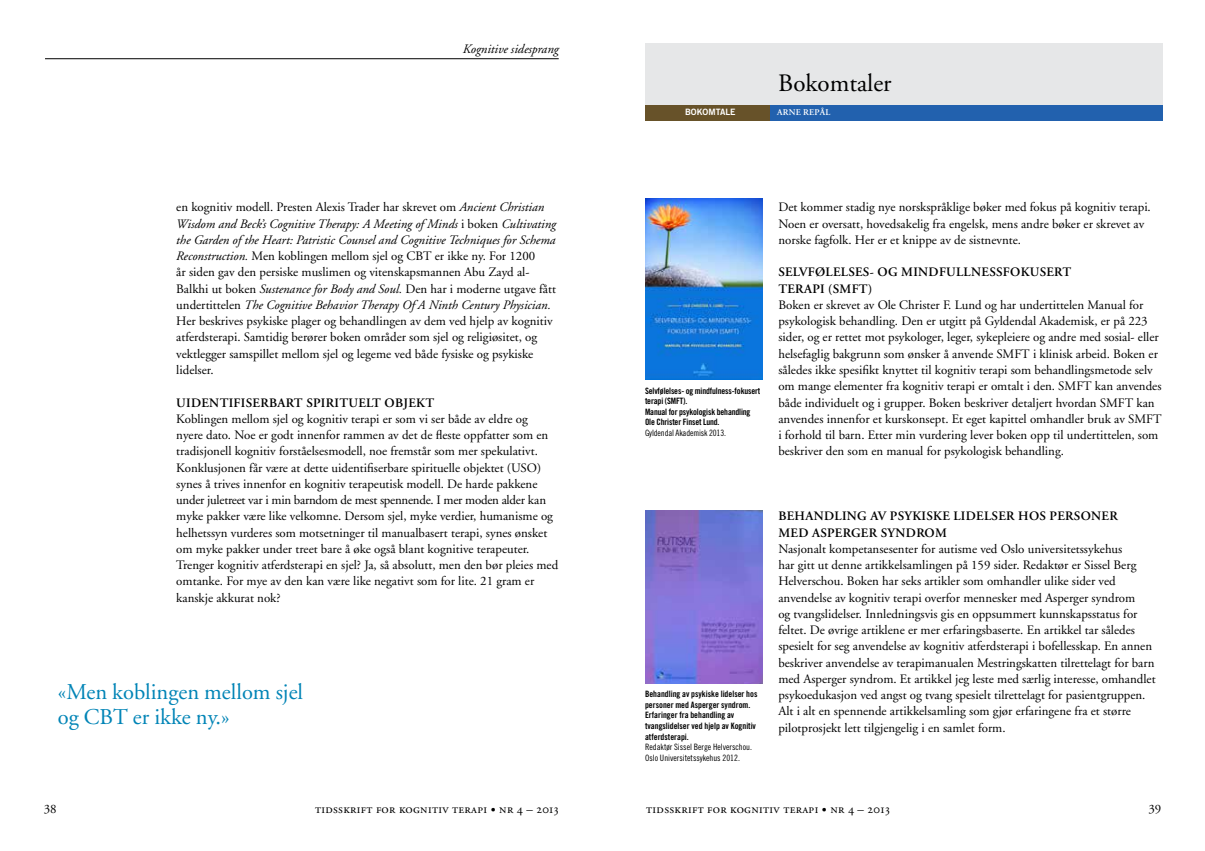
<style>
.page{position:relative;width:1205px;height:851px;background:#fff}
.page>*{position:absolute;margin:0;border:0;box-sizing:border-box;transform-origin:0 0}
.t1{font:25px "Adobe Garamond";color:#000}
.t2{font:22.5px/25px "Adobe Garamond";color:#0084b6}
.t3{font:12.88px/16.2px "Adobe Garamond";color:#000}
.t4{font:600 12.88px "Adobe Garamond";letter-spacing:.025em;color:#000}
.t5{font:12.88px "Adobe Garamond Regular SC";letter-spacing:.025em;color:#000}
.t6{font:italic 12.88px "Adobe Garamond";color:#000}
.t7{font:8.75px/10.6px "Trade Gothic Bold Cond Twenty";color:#000}
.t8{font:8.75px/10.6px "Trade Gothic Cond Eighteen";color:#000}
.t9{font:8.75px "Trade Gothic Bold Two";color:#fff}
.t10{font:600 8.75px "Adobe Garamond";color:#fff}
.s1{font-style:italic}
</style>
<div class="page">
<div style="left:645px;top:43px;width:517px;height:70px;background:#e6e7e8"></div>
<div style="left:645px;top:105px;width:517px;height:15px;background:#2261ae"></div>
<div style="left:645px;top:105px;width:124px;height:15px;background:#675229"></div>
<div style="left:642px;top:195px;width:131px;height:195px;background:#000;opacity:0"></div>
<img style="left:645px;top:198px;width:117px;height:181px">
<div style="left:642px;top:507px;width:131px;height:186px;background:#000;opacity:0"></div>
<img style="left:645px;top:511px;width:117px;height:172px">
<hr style="left:45px;top:58px;width:514px;height:1px;background:#000">
<p class="t6" style="left:463px;top:42px;width:97px">Kognitive sidesprang</p>
<p class="t3" style="left:176px;top:199px;width:381px">en kognitiv modell. Presten Alexis Trader har skrevet om <span class="s1">Ancient Christian Wisdom and Beck’s Cognitive Therapy: A Meeting of Minds</span> i boken <span class="s1">Cultivating the Garden of the Heart: Patristic Counsel and Cognitive Techniques for Schema Reconstruction.</span> Men koblingen mellom sjel og CBT er ikke ny. For 1200<br>år siden gav den persiske muslimen og vitenskapsmannen Abu Zayd al-Balkhi ut boken <span class="s1">Sustenance for Body and Soul.</span> Den har i moderne utgave fått undertittelen <span class="s1">The Cognitive Behavior Therapy Of A Ninth Century Physician.<br></span>Her beskrives psykiske plager og behandlingen av dem ved hjelp av kognitiv atferdsterapi. Samtidig berører boken områder som sjel og religiøsitet, og vektlegger samspillet mellom sjel og legeme ved både fysiske og psykiske lidelser.</p>
<p class="t4" style="left:176px;top:395px;width:51px">UIDENTIFIS</p>
<p class="t4" style="left:252px;top:395px;width:91px">ERBART SPIRITU</p>
<p class="t4" style="left:358px;top:395px;width:35px">ELT OBJ</p>
<p class="t4" style="left:408px;top:395px;width:18px">EKT</p>
<p class="t3" style="left:176px;top:411px;width:383px">Koblingen mellom sjel og kognitiv terapi er som vi ser både av eldre og<br>nyere dato. Noe er godt innenfor rammen av det de fleste oppfatter som en tradisjonell kognitiv forståelsesmodell, noe fremstår som mer spekulativt.<br>Konklusjonen får være at dette uidentifiserbare spirituelle objektet (USO) synes å trives innenfor en kognitiv terapeutisk modell. De harde pakkene under juletreet var i min barndom de mest spennende. I mer moden alder kan myke pakker være like velkomne. Dersom sjel, myke verdier, humanisme og helhetssyn vurderes som motsetninger til manualbasert terapi, synes ønsket om myke pakker under treet bare å øke også blant kognitive terapeuter.<br>Trenger kognitiv atferdsterapi en sjel? Ja, så absolutt, men den bør pleies med omtanke. For mye av den kan være like negativt som for lite. 21 gram er kanskje akkurat nok?</p>
<h2 class="t2" style="left:58px;top:679px;width:247px">«Men koblingen mellom sjel og CBT er ikke ny.»</h2>
<h1 class="t1" style="left:778px;top:69px;width:115px">Bokomtaler</h1>
<p class="t9" style="left:685px;top:107px;width:52px">BOKOMTALE</p>
<p class="t10" style="left:777px;top:108px;width:13px">ARNE</p>
<p class="t10" style="left:803px;top:108px;width:7px">REPÅL</p>
<p class="t7" style="left:645px;top:385px;width:117px">Selvfølelses- og mindfulness-fokusert terapi (SMFT).<br>Manual for psykologisk behandling<br>Ole Christer Finset Lund.</p>
<p class="t8" style="left:645px;top:427px;width:82px">Gyldendal Akademisk 2013.</p>
<p class="t3" style="left:778px;top:199px;width:374px">Det kommer stadig nye norskspråklige bøker med fokus på kognitiv terapi.<br>Noen er oversatt, hovedsakelig fra engelsk, mens andre bøker er skrevet av norske fagfolk. Her er et knippe av de sistnevnte.</p>
<p class="t4" style="left:778px;top:265px;width:161px">SELVFØLELSES- OG MINDFU</p>
<p class="t4" style="left:956px;top:265px;width:43px">LLNESSFOKUS</p>
<p class="t4" style="left:1046px;top:265px;width:26px">ERT</p>
<p class="t4" style="left:778px;top:281px;width:95px">TERAPI (SMFT)</p>
<p class="t3" style="left:778px;top:297px;width:385px">Boken er skrevet av Ole Christer F. Lund og har undertittelen Manual for psykologisk behandling. Den er utgitt på Gyldendal Akademisk, er på 223 sider, og er rettet mot psykologer, leger, sykepleiere og andre med sosial- eller helsefaglig bakgrunn som ønsker å anvende SMFT i klinisk arbeid. Boken er således ikke spesifikt knyttet til kognitiv terapi som behandlingsmetode selv om mange elementer fra kognitiv terapi er omtalt i den. SMFT kan anvendes både individuelt og i grupper. Boken beskriver detaljert hvordan SMFT kan anvendes innenfor et kurskonsept. Et eget kapittel omhandler bruk av SMFT i forhold til barn. Etter min vurdering lever boken opp til undertittelen, som beskriver den som en manual for psykologisk behandling.</p>
<p class="t7" style="left:645px;top:688px;width:114px">Behandling av psykiske lidelser hos personer med Asperger syndrom.<br>Erfaringer fra behandling av tvangslidelser ved hjelp av Kognitiv atferdsterapi.</p>
<p class="t8" style="left:645px;top:741px;width:108px">Redaktør Sissel Berge Helverschou.<br>Oslo Universitetssykehus 2012.</p>
<p class="t4" style="left:778px;top:509px;width:128px">BEHANDLING AV PSYKISK</p>
<p class="t4" style="left:942px;top:509px;width:86px">E LIDELSER HOS</p>
<p class="t4" style="left:1049px;top:509px;width:70px">PERSONER</p>
<p class="t4" style="left:778px;top:525px;width:158px">MED ASPERGER SYNDROM</p>
<p class="t3" style="left:778px;top:541px;width:379px">Nasjonalt kompetansesenter for autisme ved Oslo universitetssykehus<br>har gitt ut denne artikkelsamlingen på 159 sider. Redaktør er Sissel Berg Helverschou. Boken har seks artikler som omhandler ulike sider ved anvendelse av kognitiv terapi overfor mennesker med Asperger syndrom<br>og tvangslidelser. Innledningsvis gis en oppsummert kunnskapsstatus for feltet. De øvrige artiklene er mer erfaringsbaserte. En artikkel tar således spesielt for seg anvendelse av kognitiv atferdsterapi i bofellesskap. En annen beskriver anvendelse av terapimanualen Mestringskatten tilrettelagt for barn med Asperger syndrom. Et artikkel jeg leste med særlig interesse, omhandlet psykoedukasjon ved angst og tvang spesielt tilrettelagt for pasientgruppen.<br>Alt i alt en spennende artikkelsamling som gjør erfaringene fra et større pilotprosjekt lett tilgjengelig i en samlet form.</p>
<p class="t3" style="left:44px;top:801px;width:14px">38</p>
<p class="t5" style="left:315px;top:802px;width:245px">tidsskrift for kognitiv terapi • nr 4 – 2013</p>
<p class="t5" style="left:646px;top:802px;width:245px">tidsskrift for kognitiv terapi • nr 4 – 2013</p>
<p class="t3" style="left:1148px;top:801px;width:14px">39</p>
</div>
